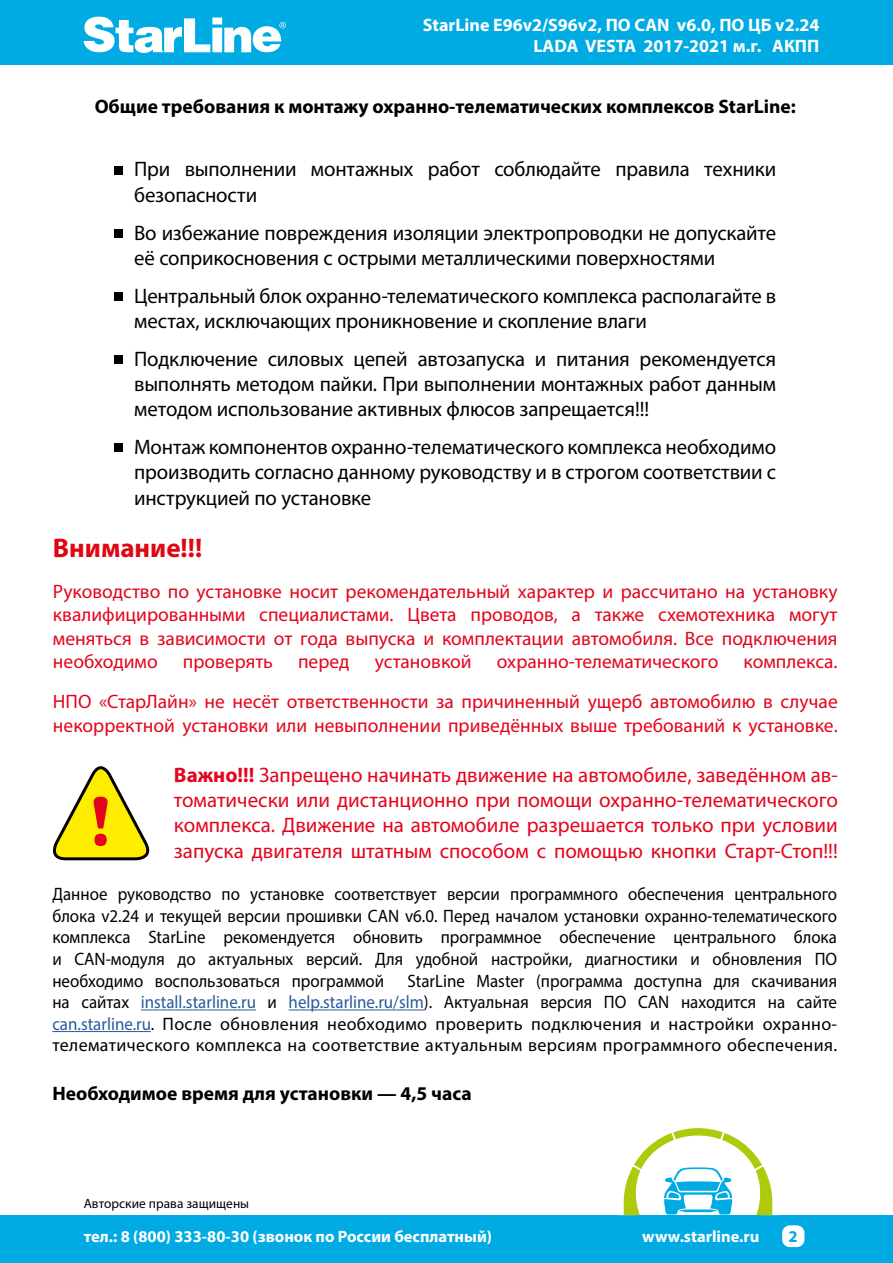
<style>
.page{position:relative;width:893px;height:1263px;background:#fff}
.page>*{position:absolute;margin:0;border:0;box-sizing:border-box;transform-origin:0 0}
.t1{font:700 72px "Britannic";color:#e3051e}
.t2{font:700 27px "Myriad Pro";color:#de0713}
.t3{font:21px/25.2px "Myriad Pro";letter-spacing:-.01em;color:#000}
.t4{font:21px/25.2px "Myriad Pro";color:#e3051e;text-align:justify}
.t5{font:19.5px/23.4px "Myriad Pro";color:#e3051e;text-align:justify}
.t6{font:700 19.5px "Myriad Pro";color:#000}
.t7{font:18px/21.6px "Myriad Pro";letter-spacing:.01em;color:#000;text-align:justify;scale:.94 1}
.t8{font:700 18px/21.6px "Myriad Pro";color:#fff;text-align:right}
.t9{font:700 16.5px "Myriad Pro";color:#fff}
.t10{font:700 16.5px "Myriad Pro";color:#00abe4}
.t11{font:13.5px "Myriad Pro";color:#000}
.s1{font-weight:700}
.s2{color:#275b9b}
</style>
<div class="page">
<div style="left:0;top:0;width:893px;height:65px;background:#00abe4"></div>
<svg style="left:84px;top:17px;width:202px;height:36px"></svg>
<div style="left:0;top:1215px;width:893px;height:48px;background:#00abe4"></div>
<div style="left:782px;top:1225px;width:22px;height:22px;background:#fff;border-radius:8px"></div>
<svg style="left:623px;top:1128px;width:150px;height:87px"></svg>
<div style="left:114px;top:167px;width:9px;height:8px;background:#000"></div>
<div style="left:114px;top:229px;width:9px;height:9px;background:#000"></div>
<div style="left:114px;top:292px;width:9px;height:9px;background:#000"></div>
<div style="left:114px;top:355px;width:9px;height:9px;background:#000"></div>
<div style="left:114px;top:443px;width:9px;height:8px;background:#000"></div>
<hr style="left:141px;top:1009px;width:115px;height:1px;background:#275b9b">
<hr style="left:289px;top:1009px;width:135px;height:1px;background:#275b9b">
<hr style="left:52px;top:1031px;width:99px;height:1px;background:#275b9b">
<svg style="left:53px;top:766px;width:97px;height:95px"></svg>
<p class="t8" style="left:423px;top:13px;width:398px">StarLine E96v2/S96v2, ПО CAN v6.0, ПО ЦБ v2.24<br>LADA VESTA 2017-2021 м.г. АКПП</p>
<p class="t6" style="left:95px;top:94px;width:703px">Общие требования к монтажу охранно-телематических комплексов StarLine:</p>
<p class="t3" style="left:134px;top:156px;width:644px">При выполнении монтажных работ соблюдайте правила техники безопасности</p>
<p class="t3" style="left:134px;top:220px;width:644px">Во избежание повреждения изоляции электропроводки не допускайте её соприкосновения с острыми металлическими поверхностями</p>
<p class="t3" style="left:134px;top:283px;width:643px">Центральный блок охранно-телематического комплекса располагайте в местах, исключающих проникновение и скопление влаги</p>
<p class="t3" style="left:134px;top:346px;width:644px;text-align:justify">Подключение силовых цепей автозапуска и питания рекомендуется выполнять методом пайки. При выполнении монтажных работ данным методом использование активных флюсов запрещается!!!</p>
<p class="t3" style="left:134px;top:434px;width:643px;text-align:justify">Монтаж компонентов охранно-телематического комплекса необходимо производить согласно данному руководству и в строгом соответствии с инструкцией по установке</p>
<h2 class="t2" style="left:53px;top:531px;width:151px">Внимание!!!</h2>
<p class="t5" style="left:53px;top:579px;width:786px">Руководство по установке носит рекомендательный характер и рассчитано на установку квалифицированными специалистами. Цвета проводов, а также схемотехника могут меняться в зависимости от года выпуска и комплектации автомобиля. Все подключения необходимо</p>
<p class="t5" style="left:183px;top:649px;width:92px">проверять</p>
<p class="t5" style="left:298px;top:649px;width:53px">перед</p>
<p class="t5" style="left:375px;top:649px;width:99px">установкой</p>
<p class="t5" style="left:497px;top:649px;width:223px">охранно-телематического</p>
<p class="t5" style="left:53px;top:641px;width:786px;line-height:40.3px;text-align:right">комплекса.<br>НПО «СтарЛайн» не несёт ответственности за причиненный ущерб автомобилю в случае</p>
<p class="t5" style="left:53px;top:713px;width:786px">некорректной установки или невыполнении приведённых выше требований к установке.</p>
<h1 class="t1" style="left:88px;top:781px;width:27px">!</h1>
<p class="t4" style="left:174px;top:762px;width:665px"><span class="s1">Важно!!!</span> Запрещено начинать движение на автомобиле, заведённом ав&shy;томатически или дистанционно при помощи охранно-телематического комплекса. Движение на автомобиле разрешается только при условии</p>
<p class="t4" style="left:174px;top:838px;width:665px">запуска двигателя штатным способом с помощью кнопки Старт-Стоп!!!</p>
<p class="t7" style="left:52px;top:883px;width:836px">Данное руководство по установке соответствует версии программного обеспечения центрального блока v2.24 и текущей версии прошивки CAN v6.0. Перед началом установки охранно-телематического комплекса StarLine рекомендуется обновить программное обеспечение центрального блока и CAN-модуля до актуальных версий. Для удобной настройки, диагностики и обновления ПО необходимо воспользоваться программой</p>
<p class="t7" style="left:52px;top:969px;width:836px;text-indent:355px">StarLine Master (программа доступна для скачивания на сайтах <span class="s2">install.starline.ru</span> и <span class="s2">help.starline.ru/slm</span>). Актуальная версия ПО CAN находится на сайте <span class="s2">can.starline.ru</span>. После обновления необходимо проверить подключения и настройки охранно&shy;телематического комплекса на соответствие актуальным версиям программного обеспечения.</p>
<p class="t6" style="left:52px;top:1081px;width:421px">Необходимое время для установки — 4,5 часа</p>
<p class="t11" style="left:84px;top:1195px;width:167px">Авторские права защищены</p>
<p class="t9" style="left:84px;top:1226px;width:410px">тел.: 8 (800) 333-80-30 (звонок по России бесплатный)</p>
<p class="t9" style="left:642px;top:1226px;width:119px">www.starline.ru</p>
<p class="t10" style="left:789px;top:1225px;width:11px">2</p>
</div>
